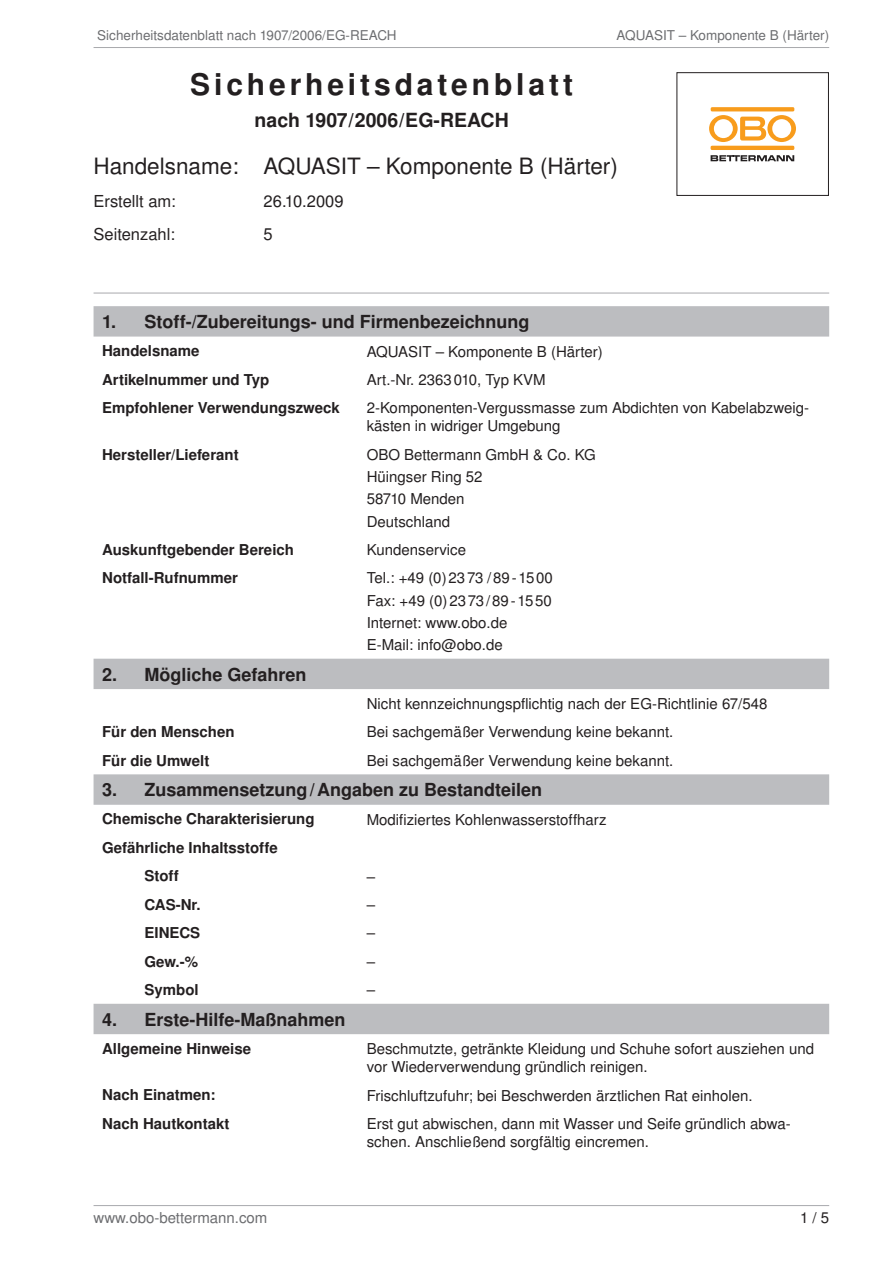
<style>
.page{position:relative;width:893px;height:1263px;background:#fff}
.page>*{position:absolute;margin:0;border:0;box-sizing:border-box;transform-origin:0 0}
.t1{font:700 30px "Nimbus San LOT";letter-spacing:.13em;color:#231f20}
._00_Handelsname{font:22.5px "Nimbus San LOT";color:#231f20}
.t2{font:700 19.5px "Nimbus San LOT";color:#231f20}
.t3{font:700 18px "Nimbus San LOT";color:#231f20}
._00_Weitere_Angaben{font:16.5px "Nimbus San LOT";color:#231f20}
._04_Text{font:15px/18px "Nimbus San LOT";color:#231f20}
._01_HL_2{font:700 15px "Nimbus San LOT";color:#231f20}
.t4{font:15px "Nimbus San LOT";color:#6c6d70}
._00_Seitenzahl{font:15px "Nimbus San LOT";color:#231f20}
._00_Header{font:13.5px "Nimbus San LOT";color:#6c6d70}
</style>
<div class="page">
<hr style="left:711px;top:146px;width:83px;height:4px;background:#f89c1c;border-radius:2px">
<svg style="left:709px;top:115px;width:87px;height:27px"></svg>
<svg style="left:711px;top:107px;width:83px;height:4px"></svg>
<svg style="left:711px;top:155px;width:83px;height:6px"></svg>
<div style="left:676px;top:72px;width:153px;height:124px;border:1px solid #231f20"></div>
<hr style="left:94px;top:47px;width:735px;height:1px;background:#a8a9ad">
<hr style="left:94px;top:293px;width:735px;height:1px;background:#a8a9ad">
<hr style="left:94px;top:1205px;width:735px;height:1px;background:#a8a9ad">
<svg style="left:94px;top:306px;width:735px;height:728px"></svg>
<p class="_00_Header" style="left:97px;top:27px;width:301px">Sicherheitsdatenblatt nach 1907/2006/EG-REACH</p>
<p class="_00_Header" style="left:617px;top:27px;width:214px">AQUASIT – Komponente B (Härter)</p>
<h1 class="t1" style="left:190px;top:66px;width:384px">Sicherheitsdatenblatt</h1>
<h3 class="t2" style="left:255px;top:108px;width:256px">nach 1907/2006/EG-REACH</h3>
<p class="_00_Handelsname" style="left:94px;top:153px;width:526px">Handelsname: AQUASIT – Komponente B (Härter)</p>
<p class="_00_Weitere_Angaben" style="left:94px;top:191px;width:84px">Erstellt am:</p>
<p class="_00_Weitere_Angaben" style="left:264px;top:191px;width:81px">26.10.2009</p>
<p class="_00_Weitere_Angaben" style="left:94px;top:224px;width:83px">Seitenzahl:</p>
<p class="_00_Weitere_Angaben" style="left:264px;top:224px;width:11px">5</p>
<p class="t3" style="left:102px;top:311px;width:429px">1. Stoff-/Zubereitungs- und Firmenbezeichnung</p>
<p class="_01_HL_2" style="left:102px;top:342px;width:99px">Handelsname</p>
<p class="_04_Text" style="left:367px;top:343px;width:238px">AQUASIT – Komponente B (Härter)</p>
<p class="_01_HL_2" style="left:102px;top:370px;width:169px">Artikelnummer und Typ</p>
<p class="_04_Text" style="left:367px;top:371px;width:180px">Art.-Nr. 2363010, Typ KVM</p>
<p class="_01_HL_2" style="left:102px;top:399px;width:239px">Empfohlener Verwendungszweck</p>
<p class="_04_Text" style="left:367px;top:399px;width:444px">2-Komponenten-Vergussmasse zum Abdichten von Kabelabzweig&shy;kästen in widriger Umgebung</p>
<p class="_01_HL_2" style="left:102px;top:445px;width:138px">Hersteller/Lieferant</p>
<p class="_04_Text" style="left:367px;top:446px;width:230px">OBO Bettermann GmbH &amp; Co. KG</p>
<p class="_04_Text" style="left:367px;top:468px;width:117px">Hüingser Ring 52</p>
<p class="_04_Text" style="left:367px;top:490px;width:99px">58710 Menden</p>
<p class="_04_Text" style="left:367px;top:513px;width:85px">Deutschland</p>
<p class="_01_HL_2" style="left:102px;top:540px;width:193px">Auskunftgebender Bereich</p>
<p class="_04_Text" style="left:367px;top:541px;width:101px">Kundenservice</p>
<p class="_01_HL_2" style="left:102px;top:569px;width:137px">Notfall-Rufnummer</p>
<p class="_04_Text" style="left:367px;top:569px;width:188px">Tel.: +49 (0)2373 /89-1500</p>
<p class="_04_Text" style="left:367px;top:592px;width:187px">Fax: +49 (0)2373/89-1550</p>
<p class="_04_Text" style="left:367px;top:614px;width:142px">Internet: www.obo.de</p>
<p class="_04_Text" style="left:367px;top:636px;width:137px">E-Mail: info@obo.de</p>
<p class="t3" style="left:102px;top:663px;width:206px">2. Mögliche Gefahren</p>
<p class="_04_Text" style="left:367px;top:695px;width:402px">Nicht kennzeichnungspflichtig nach der EG-Richtlinie 67/548</p>
<p class="_01_HL_2" style="left:102px;top:723px;width:134px">Für den Menschen</p>
<p class="_04_Text" style="left:367px;top:723px;width:308px">Bei sachgemäßer Verwendung keine bekannt.</p>
<p class="_01_HL_2" style="left:102px;top:751px;width:109px">Für die Umwelt</p>
<p class="_04_Text" style="left:367px;top:752px;width:308px">Bei sachgemäßer Verwendung keine bekannt.</p>
<p class="t3" style="left:102px;top:779px;width:442px">3. Zusammensetzung/Angaben zu Bestandteilen</p>
<p class="_01_HL_2" style="left:102px;top:810px;width:214px">Chemische Charakterisierung</p>
<p class="_04_Text" style="left:367px;top:811px;width:241px">Modifiziertes Kohlenwasserstoffharz</p>
<p class="_01_HL_2" style="left:102px;top:839px;width:177px">Gefährliche Inhaltsstoffe</p>
<p class="_01_HL_2" style="left:145px;top:867px;width:36px">Stoff</p>
<p class="_04_Text" style="left:367px;top:868px;width:10px">–</p>
<p class="_01_HL_2" style="left:145px;top:895px;width:58px">CAS-Nr.</p>
<p class="_04_Text" style="left:367px;top:896px;width:10px">–</p>
<p class="_01_HL_2" style="left:145px;top:924px;width:57px">EINECS</p>
<p class="_04_Text" style="left:367px;top:924px;width:10px">–</p>
<p class="_01_HL_2" style="left:145px;top:952px;width:55px">Gew.-%</p>
<p class="_04_Text" style="left:367px;top:953px;width:10px">–</p>
<p class="_01_HL_2" style="left:145px;top:981px;width:56px">Symbol</p>
<p class="_04_Text" style="left:367px;top:981px;width:10px">–</p>
<p class="t3" style="left:102px;top:1008px;width:245px">4. Erste-Hilfe-Maßnahmen</p>
<p class="_01_HL_2" style="left:102px;top:1039px;width:151px">Allgemeine Hinweise</p>
<p class="_04_Text" style="left:367px;top:1040px;width:449px">Beschmutzte, getränkte Kleidung und Schuhe sofort ausziehen und vor Wiederverwendung gründlich reinigen.</p>
<p class="_01_HL_2" style="left:102px;top:1086px;width:115px">Nach Einatmen:</p>
<p class="_04_Text" style="left:367px;top:1086px;width:387px">Frischluftzufuhr; bei Beschwerden ärztlichen Rat einholen.</p>
<p class="_01_HL_2" style="left:102px;top:1114px;width:129px">Nach Hautkontakt</p>
<p class="_04_Text" style="left:367px;top:1115px;width:425px">Erst gut abwischen, dann mit Wasser und Seife gründlich abwa&shy;schen. Anschließend sorgfältig eincremen.</p>
<p class="t4" style="left:94px;top:1209px;width:175px">www.obo-bettermann.com</p>
<p class="_00_Seitenzahl" style="left:800px;top:1209px;width:31px">1 / 5</p>
</div>
